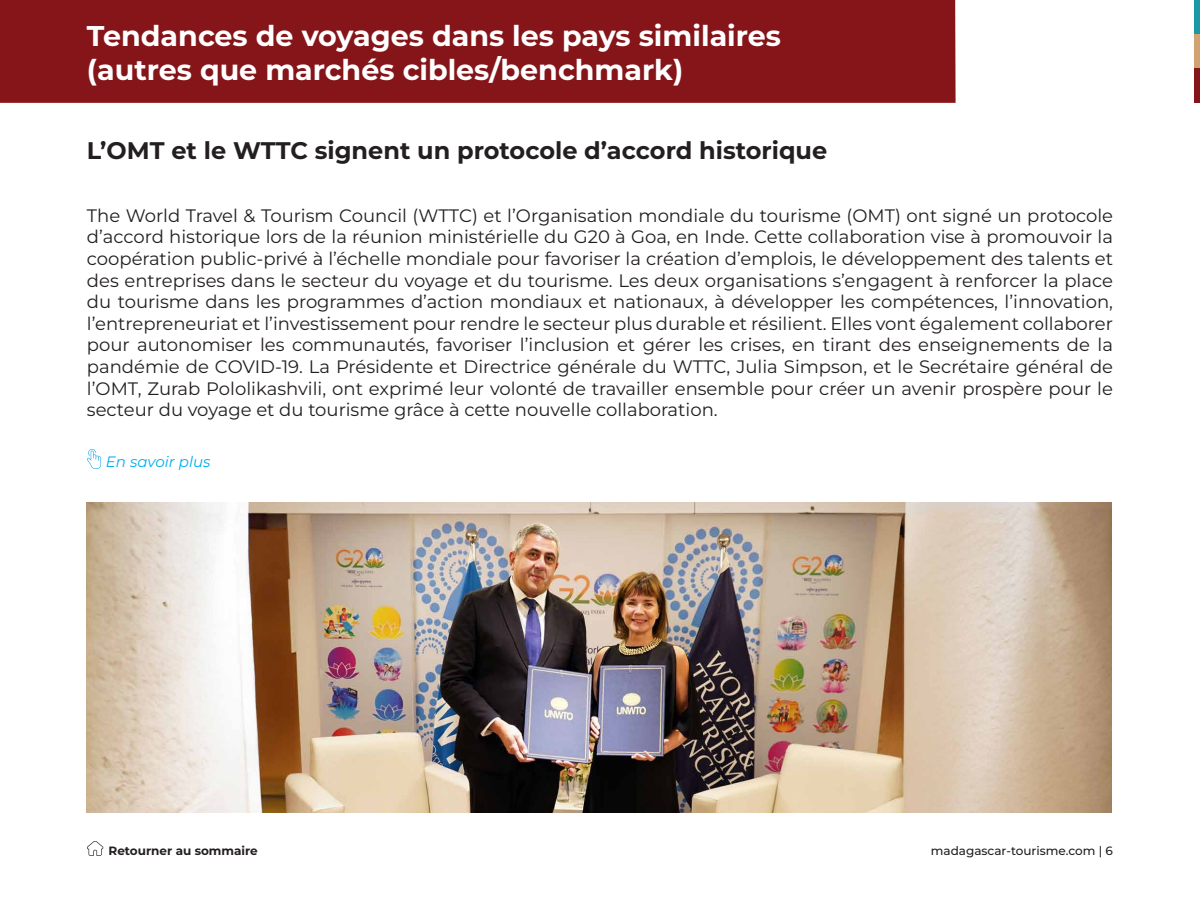
<style>
.page{position:relative;width:1200px;height:898px;background:#fff}
.page>*{position:absolute;margin:0;border:0;box-sizing:border-box;transform-origin:0 0}
.Theme{font:700 28.5px "Montserrat";color:#fff}
.TITRE{font:700 24px "Montserrat";color:#231f20}
.texte{font:18px/21.6px "Montserrat";color:#231f20;text-align:justify}
.en_savoir_plu{font:italic 15px "Montserrat";color:#00aeef}
.t1{font:500 12px "Montserrat";color:#231f20}
.Retourner{font:700 12px "Montserrat";color:#231f20}
</style>
<div class="page">
<div style="left:1194px;top:0;width:5px;height:34px;background:#1d97a5"></div>
<div style="left:1194px;top:34px;width:5px;height:35px;background:#d1a373"></div>
<div style="left:1194px;top:69px;width:5px;height:34px;background:#851519"></div>
<div style="left:0;top:0;width:955px;height:103px;background:#851519"></div>
<svg style="left:87px;top:449px;width:14px;height:19px"></svg>
<img style="left:87px;top:502px;width:1024px;height:310px">
<svg style="left:87px;top:841px;width:16px;height:14px"></svg>
<p class="Theme" style="left:87px;top:17px;width:695px">Tendances de voyages dans les pays similaires</p>
<p class="Theme" style="left:87px;top:51px;width:597px">(autres que marchés cibles/benchmark)</p>
<p class="TITRE" style="left:87px;top:135px;width:741px">L’OMT et le WTTC signent un protocole d’accord historique</p>
<p class="texte" style="left:87px;top:204px;width:1027px">The World Travel &amp; Tourism Council (WTTC) et l’Organisation mondiale du tourisme (OMT) ont signé un protocole d’accord historique lors de la réunion ministérielle du G20 à Goa, en Inde. Cette collaboration vise à promouvoir la coopération public-privé à l’échelle mondiale pour favoriser la création d’emplois, le développement des talents et des entreprises dans le secteur du voyage et du tourisme. Les deux organisations s’engagent à renforcer la place du tourisme dans les programmes d’action mondiaux et nationaux, à développer les compétences, l’innovation, l’entrepreneuriat et l’investissement pour rendre le secteur plus durable et résilient. Elles vont également collaborer pour autonomiser les communautés, favoriser l’inclusion et gérer les crises, en tirant des enseignements de la pandémie de COVID-19. La Présidente et Directrice générale du WTTC, Julia Simpson, et le Secrétaire général de l’OMT, Zurab Pololikashvili, ont exprimé leur volonté de travailler ensemble pour créer un avenir prospère pour le secteur du voyage et du tourisme grâce à cette nouvelle collaboration.</p>
<p class="en_savoir_plu" style="left:106px;top:451px;width:106px">En savoir plus</p>
<p class="Retourner" style="left:108px;top:842px;width:151px">Retourner au sommaire</p>
<p class="t1" style="left:930px;top:842px;width:184px">madagascar-tourisme.com | 6</p>
</div>
